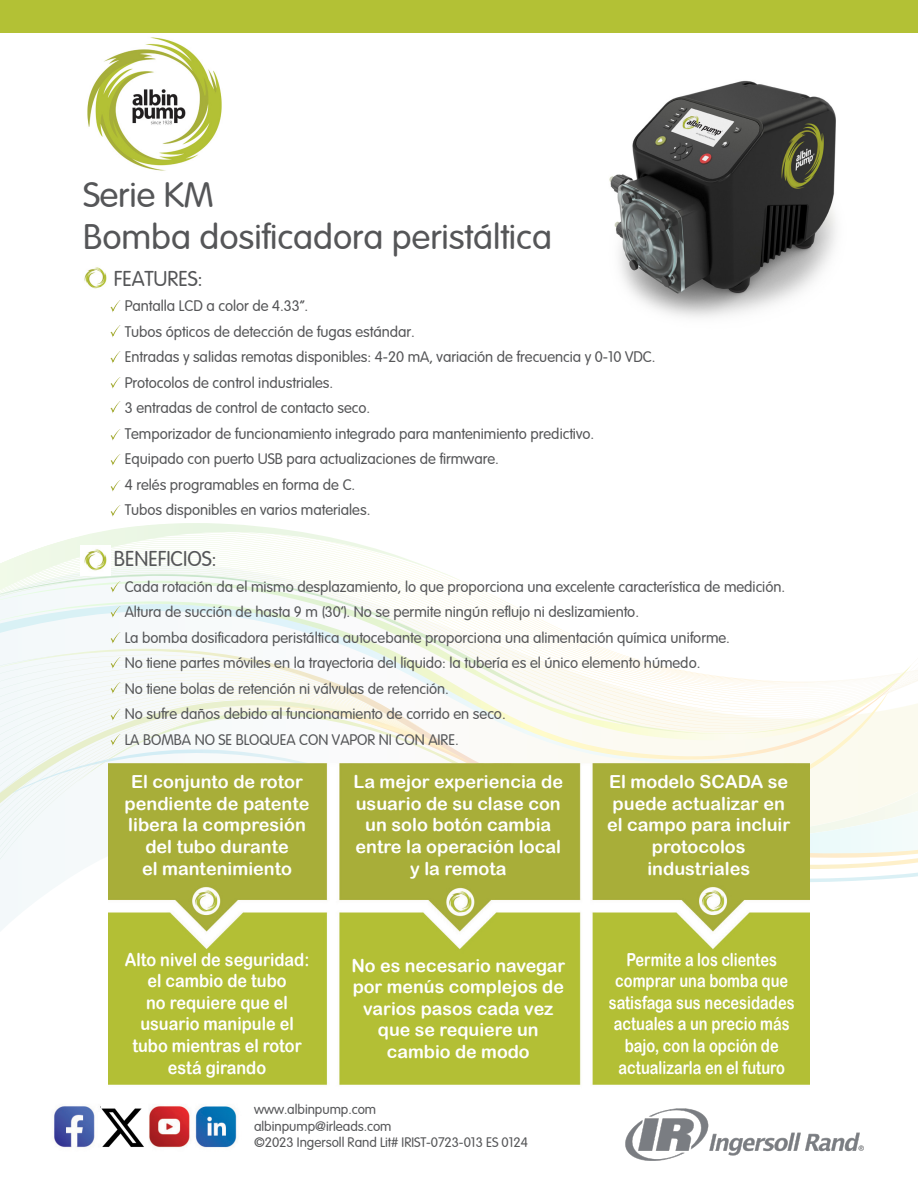
<style>
.page{position:relative;width:918px;height:1188px;background:#fff}
.page>*{position:absolute;margin:0;border:0;box-sizing:border-box;transform-origin:0 0}
.t1{font:34.65px "Arial Rounded";color:#555658}
.t2{font:21px "Arial Rounded";color:#555658}
.t3{font:18px/21.6px "Arial Rounded MT Bold";color:#fff;text-align:center}
.t4{font:18px/21.6px "Arial Rounded MT Bold";color:#fff;text-align:center;scale:.81 1}
.t5{font:18px "Arial Rounded MT Bold";color:#fff;scale:.9 1}
.t6{font:15px "Arial Rounded";color:#555658}
.t7{font:13.5px "Arial Rounded";color:#555658}
</style>
<div class="page">
<svg style="left:0;top:749px;width:918px;height:140px"></svg>
<svg style="left:44px;top:523px;width:324px;height:24px"></svg>
<svg style="left:0;top:547px;width:912px;height:206px"></svg>
<svg style="left:0;top:575px;width:909px;height:191px"></svg>
<svg style="left:0;top:622px;width:889px;height:211px"></svg>
<img style="left:108px;top:764px;width:702px;height:321px">
<img style="left:87px;top:37px;width:135px;height:134px">
<img style="left:84px;top:267px;width:23px;height:22px">
<img style="left:80px;top:546px;width:31px;height:30px">
<img style="left:110px;top:300px;width:11px;height:12px">
<img style="left:108px;top:579px;width:14px;height:15px">
<img style="left:110px;top:325px;width:11px;height:12px">
<img style="left:108px;top:604px;width:14px;height:15px">
<img style="left:110px;top:351px;width:11px;height:12px">
<img style="left:108px;top:630px;width:14px;height:15px">
<img style="left:110px;top:377px;width:11px;height:12px">
<img style="left:108px;top:655px;width:14px;height:15px">
<img style="left:110px;top:401px;width:11px;height:12px">
<img style="left:108px;top:680px;width:14px;height:15px">
<img style="left:110px;top:429px;width:11px;height:12px">
<img style="left:110px;top:480px;width:11px;height:12px">
<img style="left:110px;top:454px;width:11px;height:12px">
<img style="left:110px;top:505px;width:11px;height:12px">
<img style="left:108px;top:707px;width:14px;height:15px">
<img style="left:108px;top:732px;width:14px;height:15px">
<img style="left:54px;top:1106px;width:183px;height:42px">
<img style="left:625px;top:1108px;width:239px;height:53px">
<div style="left:0;top:0;width:918px;height:32px;background:#b3c135"></div>
<img style="left:101px;top:1106px;width:43px;height:42px">
<img style="left:609px;top:80px;width:227px;height:238px">
<p class="t1" style="left:83px;top:169px;width:132px">Serie KM</p>
<p class="t1" style="left:83px;top:211px;width:470px">Bomba dosificadora peristáltica</p>
<p class="t2" style="left:114px;top:263px;width:90px">FEATURES:</p>
<p class="t6" style="left:125px;top:295px;width:185px">Pantalla LCD a color de 4.33”.</p>
<p class="t6" style="left:125px;top:321px;width:292px">Tubos ópticos de detección de fugas estándar.</p>
<p class="t6" style="left:125px;top:346px;width:532px">Entradas y salidas remotas disponibles: 4-20 mA, variación de frecuencia y 0-10 VDC.</p>
<p class="t6" style="left:125px;top:372px;width:210px">Protocolos de control industriales.</p>
<p class="t6" style="left:125px;top:397px;width:247px">3 entradas de control de contacto seco.</p>
<p class="t6" style="left:125px;top:423px;width:471px">Temporizador de funcionamiento integrado para mantenimiento predictivo.</p>
<p class="t6" style="left:125px;top:448px;width:376px">Equipado con puerto USB para actualizaciones de firmware.</p>
<p class="t6" style="left:125px;top:474px;width:232px">4 relés programables en forma de C.</p>
<p class="t6" style="left:125px;top:499px;width:247px">Tubos disponibles en varios materiales.</p>
<p class="t2" style="left:114px;top:544px;width:104px">BENEFICIOS:</p>
<p class="t6" style="left:125px;top:576px;width:662px">Cada rotación da el mismo desplazamiento, lo que proporciona una excelente característica de medición.</p>
<p class="t6" style="left:125px;top:601px;width:516px">Altura de succión de hasta 9 m (30’). No se permite ningún reflujo ni deslizamiento.</p>
<p class="t6" style="left:125px;top:627px;width:607px">La bomba dosificadora peristáltica autocebante proporciona una alimentación química uniforme.</p>
<p class="t6" style="left:125px;top:652px;width:577px">No tiene partes móviles en la trayectoria del líquido: la tubería es el único elemento húmedo.</p>
<p class="t6" style="left:125px;top:678px;width:326px">No tiene bolas de retención ni válvulas de retención.</p>
<p class="t6" style="left:125px;top:703px;width:382px">No sufre daños debido al funcionamiento de corrido en seco.</p>
<p class="t6" style="left:125px;top:729px;width:335px">LA BOMBA NO SE BLOQUEA CON VAPOR NI CON AIRE.</p>
<p class="t3" style="left:131px;top:771px;width:173px">El conjunto de rotor</p>
<p class="t3" style="left:125px;top:792px;width:187px">pendiente de patente</p>
<p class="t3" style="left:128px;top:814px;width:179px">libera la compresión</p>
<p class="t3" style="left:145px;top:836px;width:145px">del tubo durante</p>
<p class="t3" style="left:142px;top:857px;width:151px">el mantenimiento</p>
<p class="t5" style="left:125px;top:949px;width:207px">Alto nivel de seguridad:</p>
<p class="t5" style="left:147px;top:970px;width:156px">el cambio de tubo</p>
<p class="t5" style="left:146px;top:992px;width:159px">no requiere que el</p>
<p class="t5" style="left:140px;top:1013px;width:172px">usuario manipule el</p>
<p class="t5" style="left:132px;top:1035px;width:190px">tubo mientras el rotor</p>
<p class="t5" style="left:168px;top:1057px;width:111px">está girando</p>
<p class="t3" style="left:353px;top:771px;width:211px">La mejor experiencia de usuario de su clase con un solo botón cambia entre la operación local y la remota</p>
<p class="t3" style="left:351px;top:954px;width:215px">No es necesario navegar</p>
<p class="t3" style="left:353px;top:976px;width:213px">por menús complejos de</p>
<p class="t3" style="left:363px;top:997px;width:192px">varios pasos cada vez que se requiere un cambio de modo</p>
<p class="t7" style="left:254px;top:1100px;width:124px">www.albinpump.com</p>
<p class="t7" style="left:254px;top:1116px;width:139px">albinpump@irleads.com</p>
<p class="t7" style="left:254px;top:1132px;width:276px">©2023 Ingersoll Rand Lit# IRIST-0723-013 ES 0124</p>
<p class="t3" style="left:609px;top:771px;width:181px">El modelo SCADA se</p>
<p class="t3" style="left:613px;top:792px;width:174px">puede actualizar en</p>
<p class="t3" style="left:607px;top:814px;width:185px">el campo para incluir</p>
<p class="t3" style="left:647px;top:836px;width:104px;text-align:left">protocolos industriales</p>
<p class="t4" style="left:626px;top:948px;width:187px">Permite a los clientes</p>
<p class="t4" style="left:609px;top:970px;width:231px">comprar una bomba que satisfaga sus necesidades</p>
<p class="t4" style="left:614px;top:1013px;width:219px">actuales a un precio más bajo, con la opción de</p>
<p class="t4" style="left:619px;top:1056px;width:207px">actualizarla en el futuro</p>
</div>
